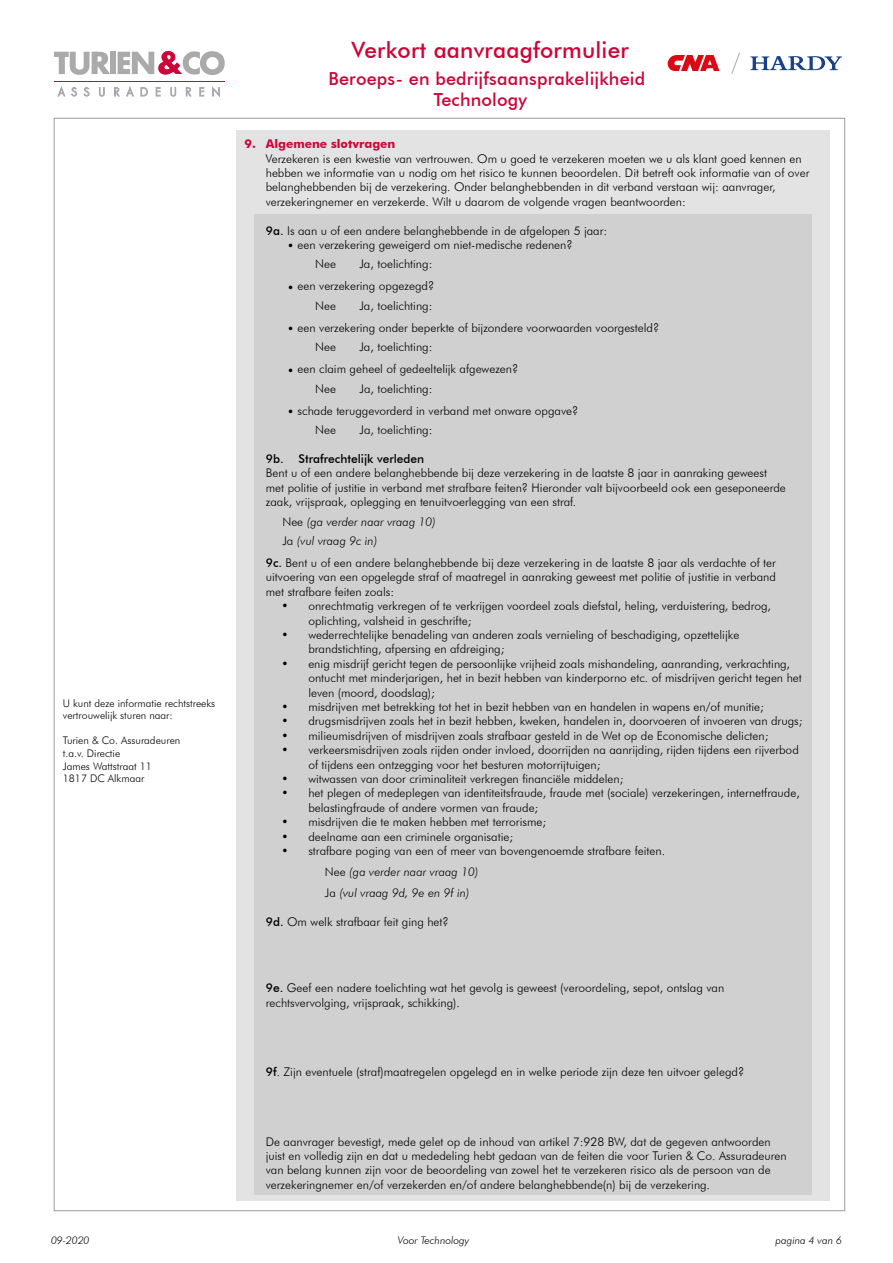
<style>
.page{position:relative;width:893px;height:1263px;background:#fff}
.page>*{position:absolute;margin:0;border:0;box-sizing:border-box;transform-origin:0 0}
.t1{font:500 22.5px "Futura BT";letter-spacing:.01em;color:#ce0538}
.t2{font:500 18px/21px "Futura BT";letter-spacing:.01em;color:#ce0538}
.t3{font:300 12px/14.4px "Futura BT";color:#000}
.t4{font:italic 300 12px/19.5px "Futura BT";color:#000}
.t5{font:500 12px "Futura BT";color:#000}
.t6{font:700 12px "Futura BT";color:#ce0538}
.t7{font:300 10.5px/12.6px "Futura BT";color:#000}
.t8{font:italic 300 10.5px "Futura BT";color:#000}
.s1{font-weight:500}
.s2{font-style:normal}
.s3{font-style:italic}
</style>
<div class="page">
<div style="left:236px;top:131px;width:593px;height:1070px;background:#e3e3e3"></div>
<div style="left:254px;top:215px;width:557px;height:980px;background:#d0d0d0"></div>
<div style="left:110px;top:52px;width:5px;height:22px;background:#aaa"></div>
<svg style="left:118px;top:51px;width:107px;height:24px"></svg>
<svg style="left:54px;top:51px;width:56px;height:24px"></svg>
<svg style="left:58px;top:87px;width:7px;height:9px"></svg>
<svg style="left:71px;top:87px;width:6px;height:9px"></svg>
<svg style="left:84px;top:87px;width:5px;height:9px"></svg>
<svg style="left:99px;top:87px;width:6px;height:10px"></svg>
<svg style="left:114px;top:87px;width:6px;height:9px"></svg>
<svg style="left:126px;top:87px;width:8px;height:9px"></svg>
<svg style="left:141px;top:87px;width:7px;height:9px"></svg>
<svg style="left:156px;top:87px;width:4px;height:9px"></svg>
<svg style="left:170px;top:87px;width:6px;height:10px"></svg>
<svg style="left:186px;top:87px;width:5px;height:9px"></svg>
<svg style="left:199px;top:87px;width:5px;height:9px"></svg>
<svg style="left:212px;top:87px;width:8px;height:10px"></svg>
<hr style="left:54px;top:81px;width:171px;height:1px;background:#ce0538">
<svg style="left:750px;top:56px;width:92px;height:14px"></svg>
<svg style="left:668px;top:55px;width:51px;height:16px"></svg>
<svg style="left:731px;top:52px;width:9px;height:22px"></svg>
<p class="t7" style="left:63px;top:696px;width:154px">U kunt deze informatie rechtstreeks vertrouwelijk sturen naar:</p>
<p class="t7" style="left:63px;top:734px;width:119px">Turien &amp; Co. Assuradeuren t.a.v. Directie<br>James Wattstraat 11<br>1817 DC Alkmaar</p>
<h1 class="t1" style="left:352px;top:36px;width:279px">Verkort aanvraagformulier</h1>
<h2 class="t2" style="left:434px;top:68px;width:213px;text-indent:-105px">Beroeps- en bedrijfsaansprakelijkheid<br>Technology</h2>
<p class="t6" style="left:244px;top:137px;width:152px">9. Algemene slotvragen</p>
<p class="t3" style="left:266px;top:151px;width:545px">Verzekeren is een kwestie van vertrouwen. Om u goed te verzekeren moeten we u als klant goed kennen en hebben we informatie van u nodig om het risico te kunnen beoordelen. Dit betreft ook informatie van of over belanghebbenden bij de verzekering. Onder belanghebbenden in dit verband verstaan wij: aanvrager, verzekeringnemer en verzekerde. Wilt u daarom de volgende vragen beantwoorden:</p>
<p class="t3" style="left:266px;top:223px;width:343px"><span class="s1">9a.</span> Is aan u of een andere belanghebbende in de afgelopen 5 jaar:</p>
<p class="t3" style="left:315px;top:235px;width:259px;line-height:19.5px;text-indent:-28px">• een verzekering geweigerd om niet-medische redenen?<br>Nee</p>
<p class="t3" style="left:359px;top:257px;width:74px">Ja, toelichting:</p>
<p class="t3" style="left:315px;top:276px;width:121px;line-height:19.5px;text-indent:-28px">• een verzekering opgezegd?<br>Nee</p>
<p class="t3" style="left:359px;top:298px;width:74px">Ja, toelichting:</p>
<p class="t3" style="left:315px;top:318px;width:346px;line-height:19.5px;text-indent:-28px">• een verzekering onder beperkte of bijzondere voorwaarden voorgesteld?<br>Nee</p>
<p class="t3" style="left:359px;top:340px;width:74px">Ja, toelichting:</p>
<p class="t3" style="left:315px;top:359px;width:205px;line-height:19.5px;text-indent:-28px">• een claim geheel of gedeeltelijk afgewezen?<br>Nee</p>
<p class="t3" style="left:359px;top:381px;width:74px">Ja, toelichting:</p>
<p class="t3" style="left:315px;top:400px;width:265px;line-height:19.5px;text-indent:-28px">• schade teruggevorderd in verband met onware opgave?<br>Nee</p>
<p class="t3" style="left:360px;top:422px;width:74px">Ja, toelichting:</p>
<p class="t5" style="left:266px;top:451px;width:160px">9b. Strafrechtelijk verleden</p>
<p class="t3" style="left:266px;top:466px;width:522px">Bent u of een andere belanghebbende bij deze verzekering in de laatste 8 jaar in aanraking geweest met politie of justitie in verband met strafbare feiten? Hieronder valt bijvoorbeeld ook een geseponeerde zaak, vrijspraak, oplegging en tenuitvoerlegging van een straf.</p>
<p class="t4" style="left:282px;top:511px;width:155px"><span class="s2">Nee</span> (ga verder naar vraag 10)<br><span class="s2">Ja</span> (vul vraag 9c in)</p>
<p class="t3" style="left:266px;top:555px;width:512px;text-align:justify"><span class="s1">9c.</span> Bent u of een andere belanghebbende bij deze verzekering in de laatste 8 jaar als verdachte of ter uitvoering van een opgelegde straf of maatregel in aanraking geweest met politie of justitie in verband met strafbare feiten zoals:</p>
<p class="t3" style="left:308px;top:599px;width:464px;text-indent:-27px">• onrechtmatig verkregen of te verkrijgen voordeel zoals diefstal, heling, verduistering, bedrog, oplichting, valsheid in geschrifte;</p>
<p class="t3" style="left:308px;top:627px;width:432px;text-indent:-27px">• wederrechtelijke benadeling van anderen zoals vernieling of beschadiging, opzettelijke brandstichting, afpersing en afdreiging;</p>
<p class="t3" style="left:308px;top:656px;width:495px;text-indent:-27px">• enig misdrijf gericht tegen de persoonlijke vrijheid zoals mishandeling, aanranding, verkrachting, ontucht met minderjarigen, het in bezit hebben van kinderporno etc. of misdrijven gericht tegen het leven (moord, doodslag);</p>
<p class="t3" style="left:281px;top:699px;width:484px">• misdrijven met betrekking tot het in bezit hebben van en handelen in wapens en/of munitie;</p>
<p class="t3" style="left:281px;top:714px;width:523px">• drugsmisdrijven zoals het in bezit hebben, kweken, handelen in, doorvoeren of invoeren van drugs;</p>
<p class="t3" style="left:281px;top:728px;width:489px">• milieumisdrijven of misdrijven zoals strafbaar gesteld in de Wet op de Economische delicten;</p>
<p class="t3" style="left:308px;top:743px;width:492px;text-indent:-27px">• verkeersmisdrijven zoals rijden onder invloed, doorrijden na aanrijding, rijden tijdens een rijverbod of tijdens een ontzegging voor het besturen motorrijtuigen;</p>
<p class="t3" style="left:281px;top:771px;width:344px">• witwassen van door criminaliteit verkregen financiële middelen;</p>
<p class="t3" style="left:308px;top:786px;width:493px;text-indent:-27px">• het plegen of medeplegen van identiteitsfraude, fraude met (sociale) verzekeringen, internetfraude, belastingfraude of andere vormen van fraude;</p>
<p class="t3" style="left:281px;top:815px;width:266px">• misdrijven die te maken hebben met terrorisme;</p>
<p class="t3" style="left:281px;top:829px;width:233px">• deelname aan een criminele organisatie;</p>
<p class="t3" style="left:325px;top:840px;width:342px;line-height:21px;text-indent:-44px">• strafbare poging van een of meer van bovengenoemde strafbare feiten.<br>Nee <span class="s3">(ga verder naar vraag 10)<br></span>Ja <span class="s3">(vul vraag 9d, 9e en 9f in)</span></p>
<p class="t3" style="left:266px;top:914px;width:184px"><span class="s1">9d.</span> Om welk strafbaar feit ging het?</p>
<p class="t3" style="left:266px;top:980px;width:460px"><span class="s1">9e.</span> Geef een nadere toelichting wat het gevolg is geweest (veroordeling, sepot, ontslag van rechtsvervolging, vrijspraak, schikking).</p>
<p class="t3" style="left:266px;top:1064px;width:480px"><span class="s1">9f</span>. Zijn eventuele (straf)maatregelen opgelegd en in welke periode zijn deze ten uitvoer gelegd?</p>
<p class="t3" style="left:266px;top:1134px;width:523px">De aanvrager bevestigt, mede gelet op de inhoud van artikel 7:928 BW, dat de gegeven antwoorden juist en volledig zijn en dat u mededeling hebt gedaan van de feiten die voor Turien &amp; Co. Assuradeuren van belang kunnen zijn voor de beoordeling van zowel het te verzekeren risico als de persoon van de verzekeringnemer en/of verzekerden en/of andere belanghebbende(n) bij de verzekering.</p>
<p class="t8" style="left:51px;top:1234px;width:40px">09-2020</p>
<p class="t8" style="left:398px;top:1234px;width:73px">Voor Technology</p>
<p class="t8" style="left:775px;top:1234px;width:68px">pagina 4 van 6</p>
</div>
